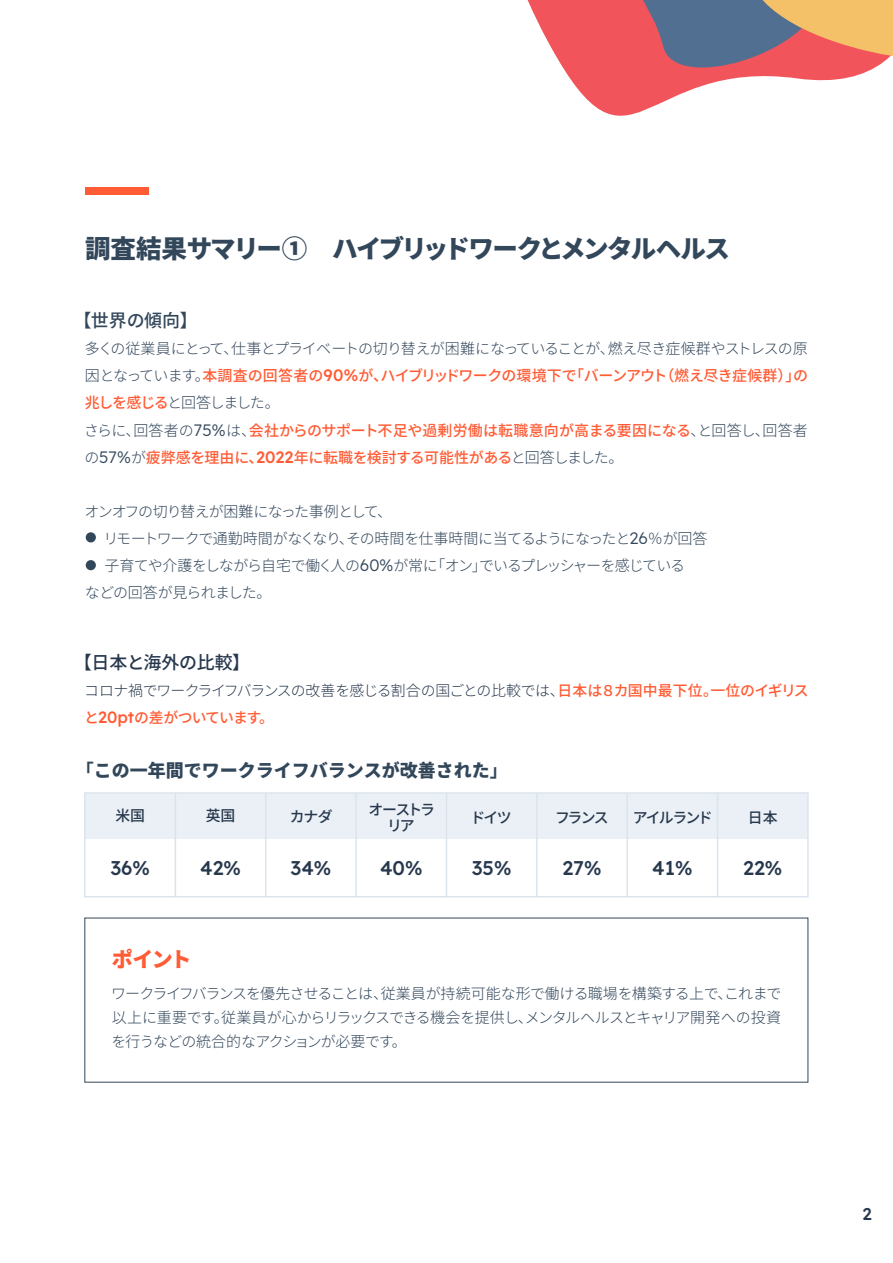
<style>
.page{position:relative;width:893px;height:1263px;background:#fff}
.page>*{position:absolute;margin:0;border:0;box-sizing:border-box;transform-origin:0 0}
.t1{font:900 25.5px "Noto Sans JP";letter-spacing:-.065em;color:#33475b}
.t2{font:900 21px "Noto Sans JP";color:#ff5c35}
.t3{font:500 19.8px "Lexend Deca";color:#27384d}
.t4{font:900 18px "Noto Sans JP";color:#33475b}
.t5{font:500 18px "Noto Sans JP";letter-spacing:-.015em;color:#27384d}
.t6{font:500 18px "Noto Sans JP";letter-spacing:-.01em;color:#33475b}
.t7{font:500 16.95px "Lexend Deca";color:#27384d}
.t8{font:300 15px/24px "Noto Sans JP";letter-spacing:-.055em;color:#33475b;text-align:justify}
.t9{font:500 15px/27px "Noto Sans JP";letter-spacing:-.01em;color:#ff5c35}
.t10{font:300 15px "Noto Sans JP";letter-spacing:-.035em;color:#33475b}
.t11{font:300 14.85px/27px "Noto Sans JP";letter-spacing:-.045em;color:#27384d}
.t12{font:500 14.85px/15.9px "Noto Sans JP";letter-spacing:-.12em;color:#27384d;text-align:center}
.s1{font-weight:300;color:#33475b}
.s2{font-family:"Lexend Deca";font-size:16.5px}
.s3{font-family:"Lexend Deca";font-weight:300;font-size:16.5px;color:#33475b}
.s4{font-weight:500;color:#ff5c35}
.s5{font-family:"Lexend Deca";font-weight:500;font-size:16.35px;color:#ff5c35}
.s6{font-weight:700}
</style>
<div class="page">
<div style="left:85px;top:793px;width:90px;height:45px;background:#eaf0f6"></div>
<div style="left:175px;top:793px;width:91px;height:45px;background:#eaf0f6"></div>
<div style="left:266px;top:793px;width:90px;height:45px;background:#eaf0f6"></div>
<div style="left:356px;top:793px;width:90px;height:45px;background:#eaf0f6"></div>
<div style="left:446px;top:793px;width:91px;height:45px;background:#eaf0f6"></div>
<div style="left:537px;top:793px;width:90px;height:45px;background:#eaf0f6"></div>
<div style="left:627px;top:793px;width:91px;height:45px;background:#eaf0f6"></div>
<div style="left:718px;top:793px;width:90px;height:45px;background:#eaf0f6"></div>
<div style="left:86px;top:532px;width:10px;height:10px;background:#33475b;border-radius:50%"></div>
<div style="left:86px;top:560px;width:10px;height:10px;background:#33475b;border-radius:50%"></div>
<div style="left:84px;top:792px;width:725px;height:105px;border:1px solid #dbe4ed"></div>
<hr style="left:175px;top:793px;width:1px;height:104px;background:#dbe4ed">
<hr style="left:265px;top:793px;width:1px;height:104px;background:#dbe4ed">
<hr style="left:355px;top:793px;width:2px;height:104px;background:#dbe4ed">
<hr style="left:446px;top:793px;width:1px;height:104px;background:#dbe4ed">
<hr style="left:536px;top:793px;width:2px;height:104px;background:#dbe4ed">
<hr style="left:626px;top:793px;width:2px;height:104px;background:#dbe4ed">
<hr style="left:717px;top:793px;width:1px;height:104px;background:#dbe4ed">
<div style="left:85px;top:187px;width:64px;height:7px;background:#ff5c35"></div>
<svg style="left:527px;top:0;width:366px;height:116px"></svg>
<h1 class="t1" style="left:85px;top:234px;width:647px">調査結果サマリー①　ハイブリッドワークとメンタルヘルス</h1>
<p class="t6" style="left:73px;top:311px;width:126px">【世界の傾向】</p>
<p class="t9" style="left:84px;top:336px;width:725px"><span class="s1">多くの従業員にとって、仕事とプライベートの切り替えが困難になっていることが、燃え尽き症候群やストレスの原因となっています。</span>本調査の回答者の<span class="s2">90%</span>が、ハイブリッドワークの環境下で「バーンアウト（燃え尽き症候群）」の兆しを感じる<span class="s1">と回答しました。<br>さらに、回答者の</span><span class="s3">75%</span><span class="s1">は、</span>会社からのサポート不足や過剰労働は転職意向が高まる要因になる<span class="s1">、と回答し、回答者の</span><span class="s3">57%</span><span class="s1">が</span>疲弊感を理由に、<span class="s2">2022</span>年に転職を検討する可能性がある<span class="s1">と回答しました。</span></p>
<p class="t8" style="left:85px;top:499px;width:309px">オンオフの切り替えが困難になった事例として、</p>
<p class="t8" style="left:103px;top:526px;width:606px">リモートワークで通勤時間がなくなり、その時間を仕事時間に当てるようになったと<span class="s2">26</span>％が回答</p>
<p class="t8" style="left:104px;top:553px;width:582px">子育てや介護をしながら自宅で働く人の<span class="s2">60%</span>が常に「オン」でいるプレッシャーを感じている</p>
<p class="t10" style="left:85px;top:583px;width:188px">などの回答が見られました。</p>
<p class="t5" style="left:74px;top:652px;width:178px">【日本と海外の比較】</p>
<p class="t11" style="left:84px;top:677px;width:726px">コロナ禍でワークライフバランスの改善を感じる割合の国ごとの比較では、<span class="s4">日本は８カ国中最下位。一位のイギリスと</span><span class="s5">20pt</span><span class="s4">の差がついています。</span></p>
<p class="t4" style="left:76px;top:760px;width:433px"><span class="s6">「</span>この一年間でワークライフバランスが改善された<span class="s6">」</span></p>
<p class="t12" style="left:115px;top:808px;width:31px">米国</p>
<h3 class="t3" style="left:110px;top:853px;width:41px">36%</h3>
<h3 class="t3" style="left:200px;top:853px;width:42px">42%</h3>
<h3 class="t3" style="left:290px;top:853px;width:43px">34%</h3>
<h3 class="t3" style="left:380px;top:853px;width:44px">40%</h3>
<h3 class="t3" style="left:472px;top:853px;width:41px">35%</h3>
<h3 class="t3" style="left:562px;top:853px;width:41px">27%</h3>
<h3 class="t3" style="left:652px;top:853px;width:42px">41%</h3>
<h3 class="t3" style="left:743px;top:853px;width:41px">22%</h3>
<p class="t12" style="left:368px;top:801px;width:68px">オーストラリア</p>
<p class="t12" style="left:471px;top:809px;width:43px">ドイツ</p>
<p class="t12" style="left:555px;top:809px;width:55px">フランス</p>
<p class="t12" style="left:633px;top:809px;width:81px">アイルランド</p>
<p class="t12" style="left:206px;top:808px;width:31px">英国</p>
<p class="t12" style="left:290px;top:809px;width:45px">カナダ</p>
<p class="t12" style="left:748px;top:809px;width:31px">日本</p>
<h2 class="t2" style="left:112px;top:948px;width:81px">ポイント</h2>
<p class="t8" style="left:111px;top:982px;width:672px">ワークライフバランスを優先させることは、従業員が持続可能な形で働ける職場を構築する上で、これまで以上に重要です。従業員が心からリラックスできる機会を提供し、メンタルヘルスとキャリア開発への投資を行うなどの統合的なアクションが必要です。</p>
<p class="t7" style="left:862px;top:1202px;width:11px">2</p>
</div>
